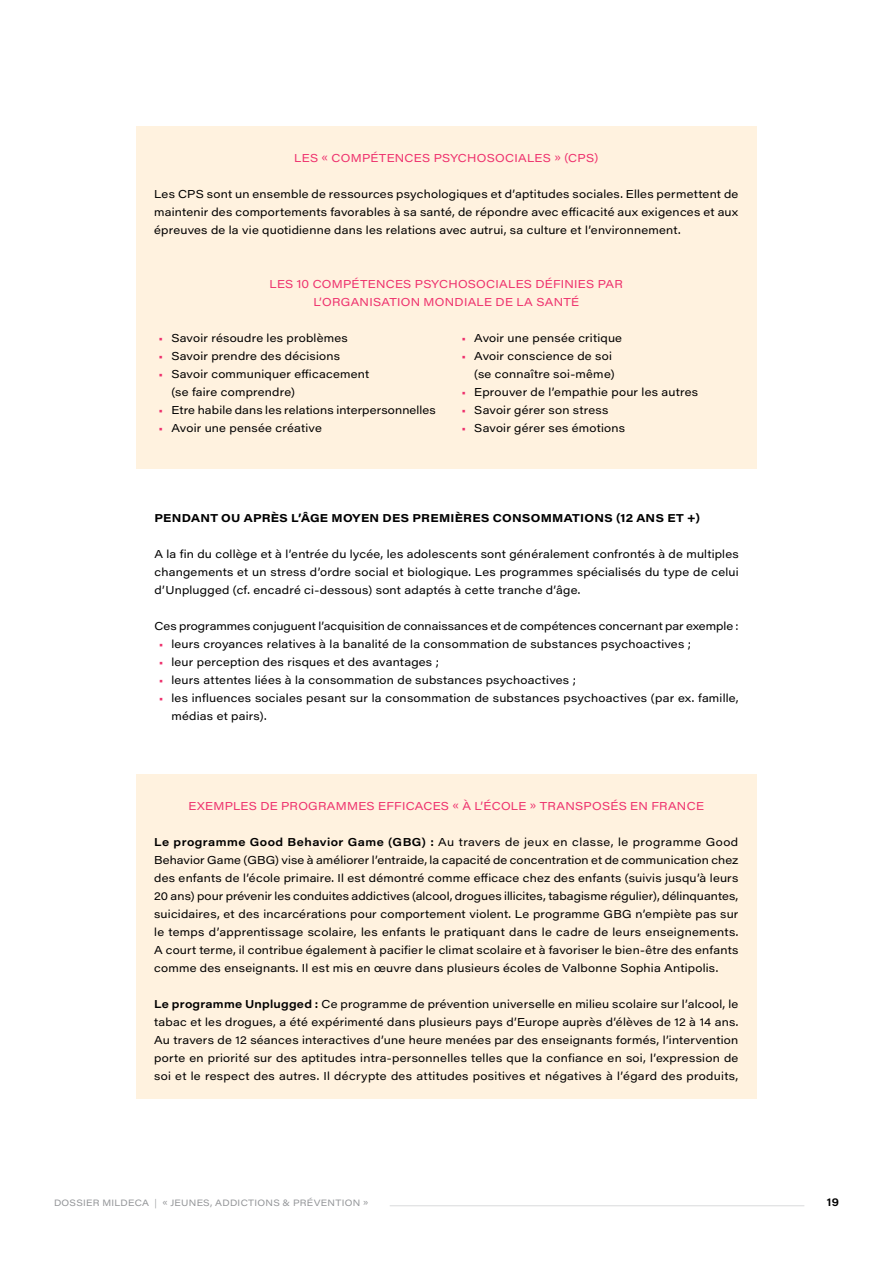
<style>
.page{position:relative;width:893px;height:1263px;background:#fff}
.page>*{position:absolute;margin:0;border:0;box-sizing:border-box;transform-origin:0 0}
.t1{font:11.25px/18px "Acumin Pro Wide";letter-spacing:.02em;color:#000;text-align:justify}
.t2{font:11.25px/18px "Acumin Pro Wide";letter-spacing:.025em;color:#ee316d;text-align:center}
.t3{font:11.25px "Acumin Pro Wide";color:#000}
.t4{font:700 11.25px "Acumin Pro Wide";letter-spacing:.025em;color:#000}
.t5{font:600 11.25px "Acumin Pro Wide";color:#000}
.t6{font:9px "Acumin Pro Wide";letter-spacing:.035em;color:#939598}
.s1{color:#ee316d}
.s2{font-weight:600}
.s3{font-weight:200}
</style>
<div class="page">
<hr style="left:390px;top:1205px;width:414px;height:1px;background:#939598">
<div style="left:136px;top:126px;width:620px;height:342px;background:#fff2df"></div>
<div style="left:136px;top:774px;width:620px;height:324px;background:#fff2df"></div>
<p class="t2" style="left:294px;top:148px;width:305px">LES « COMPÉTENCES PSYCHOSOCIALES » (CPS)</p>
<p class="t1" style="left:154px;top:184px;width:586px">Les CPS sont un ensemble de ressources psychologiques et d’aptitudes sociales. Elles permettent de maintenir des comportements favorables à sa santé, de répondre avec efficacité aux exigences et aux épreuves de la vie quotidienne dans les relations avec autrui, sa culture et l’environnement.</p>
<p class="t2" style="left:270px;top:274px;width:355px">LES 10 COMPÉTENCES PSYCHOSOCIALES DÉFINIES PAR<br>L’ORGANISATION MONDIALE DE LA SANTÉ</p>
<p class="t1" style="left:159px;top:328px;width:191px"><span class="s1">•</span> Savoir résoudre les problèmes</p>
<p class="t1" style="left:159px;top:346px;width:183px"><span class="s1">•</span> Savoir prendre des décisions</p>
<p class="t1" style="left:171px;top:364px;width:199px;text-indent:-13px"><span class="s1">•</span> Savoir communiquer efficacement (se faire comprendre)</p>
<p class="t1" style="left:159px;top:400px;width:279px"><span class="s1">•</span> Etre habile dans les relations interpersonnelles</p>
<p class="t1" style="left:159px;top:418px;width:165px"><span class="s1">•</span> Avoir une pensée créative</p>
<p class="t1" style="left:461px;top:328px;width:162px"><span class="s1">•</span> Avoir une pensée critique</p>
<p class="t1" style="left:461px;top:346px;width:155px;text-align:right"><span class="s1">•</span> Avoir conscience de soi (se connaître soi-même)</p>
<p class="t1" style="left:461px;top:382px;width:238px"><span class="s1">•</span> Eprouver de l’empathie pour les autres</p>
<p class="t1" style="left:461px;top:400px;width:148px"><span class="s1">•</span> Savoir gérer son stress</p>
<p class="t1" style="left:461px;top:418px;width:165px"><span class="s1">•</span> Savoir gérer ses émotions</p>
<p class="t4" style="left:154px;top:510px;width:547px">PENDANT OU APRÈS L’ÂGE MOYEN DES PREMIÈRES CONSOMMATIONS (12 ANS ET +)</p>
<p class="t1" style="left:154px;top:544px;width:586px">A la fin du collège et à l’entrée du lycée, les adolescents sont généralement confrontés à de multiples changements et un stress d’ordre social et biologique. Les programmes spécialisés du type de celui d’Unplugged (cf. encadré ci-dessous) sont adaptés à cette tranche d’âge.</p>
<p class="t3" style="left:154px;top:618px;width:586px">Ces programmes conjuguent l’acquisition de connaissances et de compétences concernant par exemple :</p>
<p class="t1" style="left:159px;top:634px;width:534px"><span class="s1">•</span> leurs croyances relatives à la banalité de la consommation de substances psychoactives ;</p>
<p class="t1" style="left:159px;top:652px;width:282px"><span class="s1">•</span> leur perception des risques et des avantages ;</p>
<p class="t1" style="left:159px;top:670px;width:419px"><span class="s1">•</span> leurs attentes liées à la consommation de substances psychoactives ;</p>
<p class="t1" style="left:172px;top:688px;width:569px;text-indent:-13px"><span class="s1">•</span> les influences sociales pesant sur la consommation de substances psychoactives (par ex. famille, médias et pairs).</p>
<p class="t2" style="left:189px;top:796px;width:517px">EXEMPLES DE PROGRAMMES EFFICACES « À L’ÉCOLE » TRANSPOSÉS EN FRANCE</p>
<p class="t1" style="left:154px;top:832px;width:586px"><span class="s2">Le programme Good Behavior Game (GBG) :</span> Au travers de jeux en classe, le programme Good Behavior Game (GBG) vise à améliorer l’entraide, la capacité de concentration et de communication chez des enfants de l’école primaire. Il est démontré comme efficace chez des enfants (suivis jusqu’à leurs 20 ans) pour prévenir les conduites addictives (alcool, drogues illicites, tabagisme régulier), délinquantes, suicidaires, et des incarcérations pour comportement violent. Le programme GBG n’empiète pas sur le temps d’apprentissage scolaire, les enfants le pratiquant dans le cadre de leurs enseignements.<br>A court terme, il contribue également à pacifier le climat scolaire et à favoriser le bien-être des enfants comme des enseignants. Il est mis en œuvre dans plusieurs écoles de Valbonne Sophia Antipolis.</p>
<p class="t1" style="left:154px;top:994px;width:586px"><span class="s2">Le programme Unplugged :</span> Ce programme de prévention universelle en milieu scolaire sur l’alcool, le tabac et les drogues, a été expérimenté dans plusieurs pays d’Europe auprès d’élèves de 12 à 14 ans.<br>Au travers de 12 séances interactives d’une heure menées par des enseignants formés, l’intervention porte en priorité sur des aptitudes intra-personnelles telles que la confiance en soi, l’expression de soi et le respect des autres. Il décrypte des attitudes positives et négatives à l’égard des produits,</p>
<p class="t6" style="left:54px;top:1196px;width:316px">DOSSIER MILDECA <span class="s3">|</span> « JEUNES, ADDICTIONS &amp; PRÉVENTION »</p>
<p class="t5" style="left:827px;top:1194px;width:14px">19</p>
</div>
